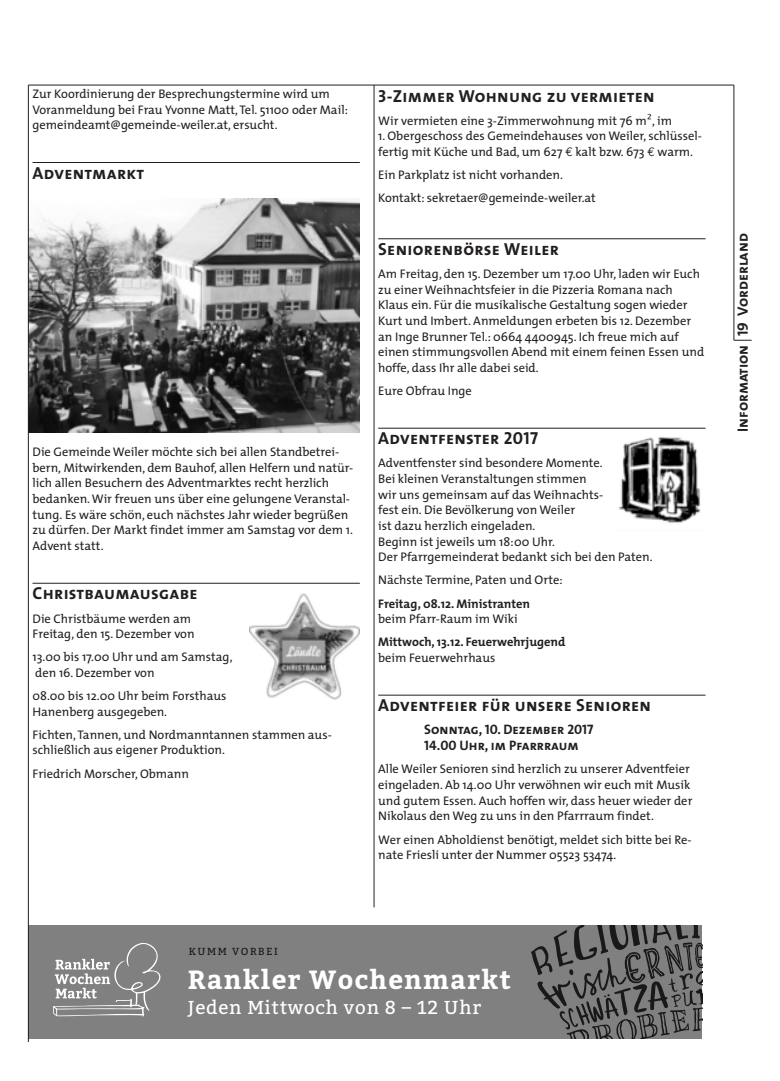
<style>
.page{position:relative;width:780px;height:1081px;background:#fff}
.page>*{position:absolute;margin:0;border:0;box-sizing:border-box;transform-origin:0 0}
.t1{font:700 26.25px "Bitter";letter-spacing:.05em;color:#fff}
.t2{font:18.75px "Bitter";letter-spacing:.04em;color:#fff}
.t3{font:17.5px "The Mix Bold Caps";letter-spacing:.02em;color:#231f20}
.t4{font:15px "The Mix Bold Caps";color:#231f20}
.t5{font:13.75px/15.6px "The Mix Bold Caps";color:#231f20}
.t6{font:12.5px/15.6px "The Mix";color:#231f20}
.t7{font:700 12.5px "The Mix";color:#231f20}
.t8{font:10.25px "Bitter";letter-spacing:.15em;color:#191919}
.s1{font-family:"Lucida Grande"}
.s2{font-family:"Euro Mono"}
</style>
<div class="page">
<div style="left:28px;top:925px;width:674px;height:113px;background:#808080"></div>
<svg style="left:53px;top:943px;width:107px;height:73px"></svg>
<svg style="left:531px;top:925px;width:171px;height:113px"></svg>
<hr style="left:28px;top:85px;width:705px;height:1px;background:#231f20">
<hr style="left:374px;top:85px;width:1px;height:822px;background:#231f20">
<svg style="left:733px;top:340px;width:18px;height:1px"></svg>
<hr style="left:733px;top:85px;width:1px;height:255px;background:#231f20">
<hr style="left:33px;top:162px;width:327px;height:1px;background:#231f20">
<hr style="left:33px;top:583px;width:327px;height:1px;background:#231f20">
<hr style="left:378px;top:238px;width:327px;height:1px;background:#231f20">
<hr style="left:378px;top:428px;width:327px;height:1px;background:#231f20">
<hr style="left:378px;top:695px;width:327px;height:1px;background:#231f20">
<img style="left:29px;top:198px;width:331px;height:234px">
<img style="left:250px;top:593px;width:110px;height:107px">
<img style="left:619px;top:436px;width:82px;height:87px">
<hr style="left:28px;top:85px;width:1px;height:957px;background:#231f20">
<p class="t6" style="left:33px;top:87px;width:317px">Zur Koordinierung der Besprechungstermine wird um<br>Voranmeldung bei Frau Yvonne Matt, Tel. 51100 oder Mail: gemeindeamt@gemeinde-weiler.at, ersucht.</p>
<h3 class="t3" style="left:33px;top:167px;width:113px">Adventmarkt</h3>
<p class="t6" style="left:33px;top:446px;width:322px">Die Gemeinde Weiler möchte sich bei allen Standbetrei&shy;bern, Mitwirkenden, dem Bauhof, allen Helfern und natür&shy;lich allen Besuchern des Adventmarktes recht herzlich bedanken.Wir freuen uns über eine gelungene Veranstal&shy;tung. Es wäre schön, euch nächstes Jahr wieder begrüßen zu dürfen. Der Markt findet immer am Samstag vor dem 1.<br>Advent statt.</p>
<h3 class="t3" style="left:33px;top:587px;width:167px">Christbaumausgabe</h3>
<p class="t6" style="left:33px;top:612px;width:163px">Die Christbäume werden am<br>Freitag, den 15. Dezember von</p>
<p class="t6" style="left:33px;top:651px;width:202px">13.00 bis 17.00 Uhr und am Samstag, den 16. Dezember von</p>
<p class="t6" style="left:33px;top:689px;width:195px">08.00 bis 12.00 Uhr beim Forsthaus<br>Hanenberg ausgegeben.</p>
<p class="t6" style="left:33px;top:728px;width:301px">Fichten, Tannen, und Nordmanntannen stammen aus&shy;schließlich aus eigener Produktion.</p>
<p class="t6" style="left:33px;top:767px;width:158px">Friedrich Morscher, Obmann</p>
<h3 class="t3" style="left:378px;top:90px;width:278px">3-Zimmer Wohnung zu vermieten</h3>
<p class="t6" style="left:378px;top:114px;width:295px">Wir vermieten eine 3-Zimmerwohnung mit 76 m<span class="s1">²</span>, im</p>
<p class="t6" style="left:378px;top:130px;width:325px">1. Obergeschoss des Gemeindehauses von Weiler, schlüssel&shy;fertig mit Küche und Bad, um 627 <span class="s2">€</span> kalt bzw. 673 <span class="s2">€</span> warm.</p>
<p class="t6" style="left:378px;top:165px;width:219px;line-height:23.1px">Ein Parkplatz ist nicht vorhanden.<br>Kontakt: sekretaer@gemeinde-weiler.at</p>
<h3 class="t3" style="left:378px;top:243px;width:182px">Seniorenbörse Weiler</h3>
<p class="t6" style="left:378px;top:267px;width:327px">Am Freitag, den 15. Dezember um 17.00 Uhr, laden wir Euch zu einer Weihnachtsfeier in die Pizzeria Romana nach Klaus ein. Für die musikalische Gestaltung sogen wieder Kurt und Imbert. Anmeldungen erbeten bis 12. Dezember an Inge Brunner Tel.: 0664 4400945. Ich freue mich auf einen stimmungsvollen Abend mit einem feinen Essen und hoffe, dass Ihr alle dabei seid.</p>
<p class="t6" style="left:378px;top:384px;width:95px">Eure Obfrau Inge</p>
<h3 class="t3" style="left:378px;top:432px;width:161px">Adventfenster 2017</h3>
<p class="t6" style="left:378px;top:457px;width:276px">Adventfenster sind besondere Momente.<br>Bei kleinen Veranstaltungen stimmen<br>wir uns gemeinsam auf das Weihnachts-<br>fest ein. Die Bevölkerung von Weiler<br>ist dazu herzlich eingeladen.<br>Beginn ist jeweils um 18:00 Uhr.<br>Der Pfarrgemeinderat bedankt sich bei den Paten.</p>
<p class="t6" style="left:378px;top:574px;width:186px">Nächste Termine, Paten und Orte:</p>
<p class="t7" style="left:378px;top:599px;width:153px">Freitag, 08.12. Ministranten</p>
<p class="t6" style="left:378px;top:612px;width:141px">beim Pfarr-Raum im Wiki</p>
<p class="t7" style="left:378px;top:638px;width:189px">Mittwoch, 13.12. Feuerwehrjugend</p>
<p class="t6" style="left:378px;top:651px;width:119px">beim Feuerwehrhaus</p>
<h3 class="t3" style="left:378px;top:699px;width:274px">Adventfeier für unsere Senioren</h3>
<p class="t5" style="left:424px;top:723px;width:171px">Sonntag, 10. Dezember 2017<br>14.00 Uhr, im Pfarrraum</p>
<p class="t6" style="left:378px;top:763px;width:316px">Alle Weiler Senioren sind herzlich zu unserer Adventfeier eingeladen. Ab 14.00 Uhr verwöhnen wir euch mit Musik und gutem Essen. Auch hoffen wir, dass heuer wieder der Nikolaus den Weg zu uns in den Pfarrraum findet.</p>
<p class="t6" style="left:378px;top:833px;width:315px">Wer einen Abholdienst benötigt, meldet sich bitte bei Re&shy;nate Friesli unter der Nummer 05523 53474.</p>
<p class="t4" style="left:737px;top:336px;width:105px;rotate:-90deg">19 Vorderland</p>
<p class="t4" style="left:737px;top:432px;width:89px;rotate:-90deg">Information</p>
<p class="t8" style="left:189px;top:947px;width:90px">KUMM VORBEI</p>
<h1 class="t1" style="left:188px;top:971px;width:324px">Rankler Wochenmarkt</h1>
<h2 class="t2" style="left:188px;top:1001px;width:295px">Jeden Mittwoch von 8 – 12 Uhr</h2>
</div>
